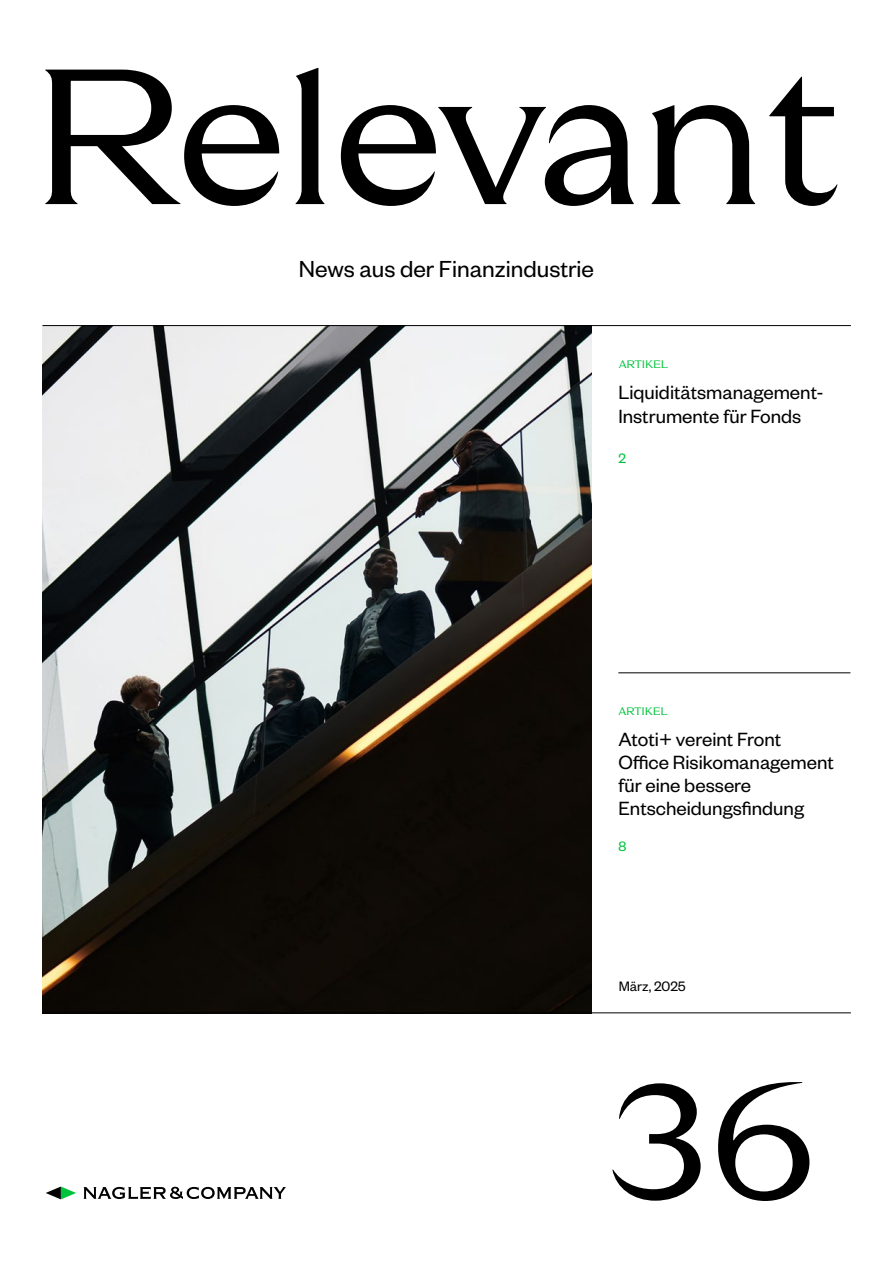
<style>
.page{position:relative;width:893px;height:1263px;background:#fff}
.page>*{position:absolute;margin:0;border:0;box-sizing:border-box;transform-origin:0 0}
.t1{font:186.75px "NC Corporate";color:#000}
.t2{font:159px "NC Corporate";color:#000}
.t3{font:25.5px "Founders Grotesk";color:#000}
.t4{font:21px/23.1px "Founders Grotesk";color:#000}
.t5{font:15px "Founders Grotesk";color:#000}
.t6{font:15px "Founders Grotesk";color:#00c33c}
.t7{font:10.5px "NC Corporate";letter-spacing:-.01em;color:#00c33c}
</style>
<div class="page">
<svg style="left:46px;top:1186px;width:30px;height:13px"></svg>
<svg style="left:84px;top:1187px;width:202px;height:12px"></svg>
<img style="left:42px;top:325px;width:549px;height:688px">
<hr style="left:43px;top:325px;width:808px;height:1px;background:#000">
<hr style="left:43px;top:1012px;width:808px;height:1px;background:#000">
<hr style="left:618px;top:672px;width:232px;height:1px;background:#000">
<h1 class="t1" style="left:31px;top:30px;width:810px">Relevant</h1>
<p class="t3" style="left:299px;top:253px;width:297px">News aus der Finanzindustrie</p>
<p class="t7" style="left:619px;top:358px;width:50px">ARTIKEL</p>
<p class="t4" style="left:618px;top:380px;width:207px">Liquiditätsmanagement-<br>Instrumente für Fonds</p>
<p class="t6" style="left:618px;top:449px;width:9px">2</p>
<p class="t7" style="left:618px;top:705px;width:50px">ARTIKEL</p>
<p class="t4" style="left:618px;top:727px;width:217px">Atoti+ vereint Front<br>Office Risikomanagement für eine bessere<br>Entscheidungsfindung</p>
<p class="t6" style="left:618px;top:837px;width:9px">8</p>
<p class="t5" style="left:619px;top:977px;width:69px">März, 2025</p>
<h2 class="t2" style="left:607px;top:1051px;width:211px">36</h2>
</div>
